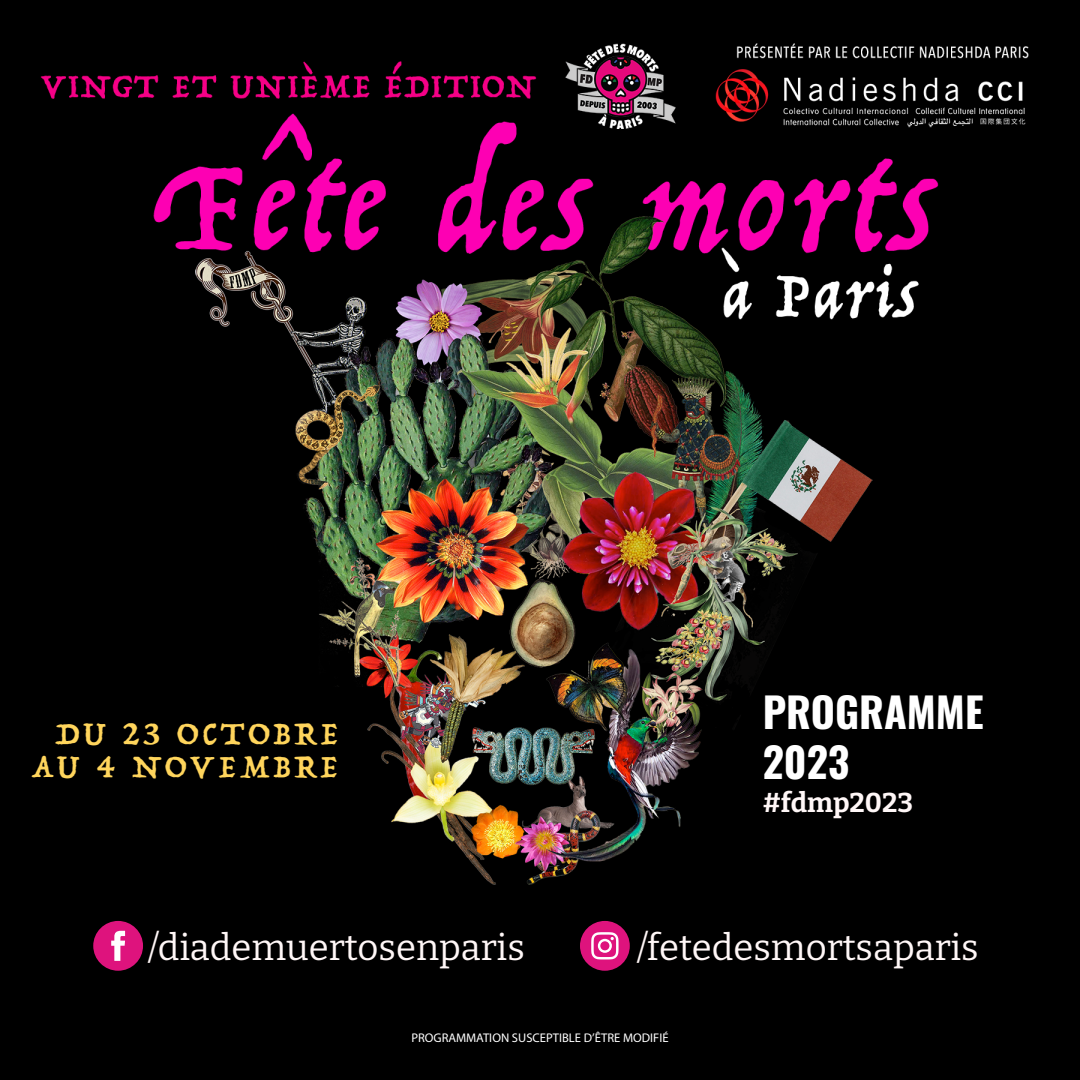
<style>
.page{position:relative;width:1080px;height:1080px;background:#fff}
.page>*{position:absolute;margin:0;border:0;box-sizing:border-box;transform-origin:0 0}
.t1{font:700 41.4px/49.7px "Oswald";color:#fff}
.t2{font:36.5px "Bitter";color:#fff7f7}
.t3{font:36px/33px "Trattatello";letter-spacing:.1em;color:#ffd55c;text-align:right}
.t4{font:700 27.1px "Bitter";color:#fff7f7}
.t5{font:12.6px "Myriad Pro";color:#fff}
</style>
<div class="page">
<img style="left:0;top:0;width:1080px;height:1080px">
<div style="left:93px;top:921px;width:50px;height:50px;background:#de137d;border-radius:50%"></div>
<svg style="left:111px;top:931px;width:14px;height:30px"></svg>
<div style="left:580px;top:921px;width:50px;height:50px;background:#de137d;border-radius:50%"></div>
<svg style="left:591px;top:932px;width:28px;height:27px"></svg>
<p class="t3" style="left:31px;top:715px;width:308px">DU 23 OCTOBRE<br>AU 4 NOVEMBRE</p>
<p class="t1" style="left:763px;top:684px;width:222px">PROGRAMME<br>2023</p>
<p class="t4" style="left:763px;top:780px;width:152px">#fdmp2023</p>
<p class="t2" style="left:148px;top:921px;width:379px">/diademuertosenparis</p>
<p class="t2" style="left:637px;top:921px;width:343px">/fetedesmortsaparis</p>
<p class="t5" style="left:411px;top:1030px;width:259px">PROGRAMMATION SUSCEPTIBLE D’ÊTRE MODIFIÉ</p>
</div>
